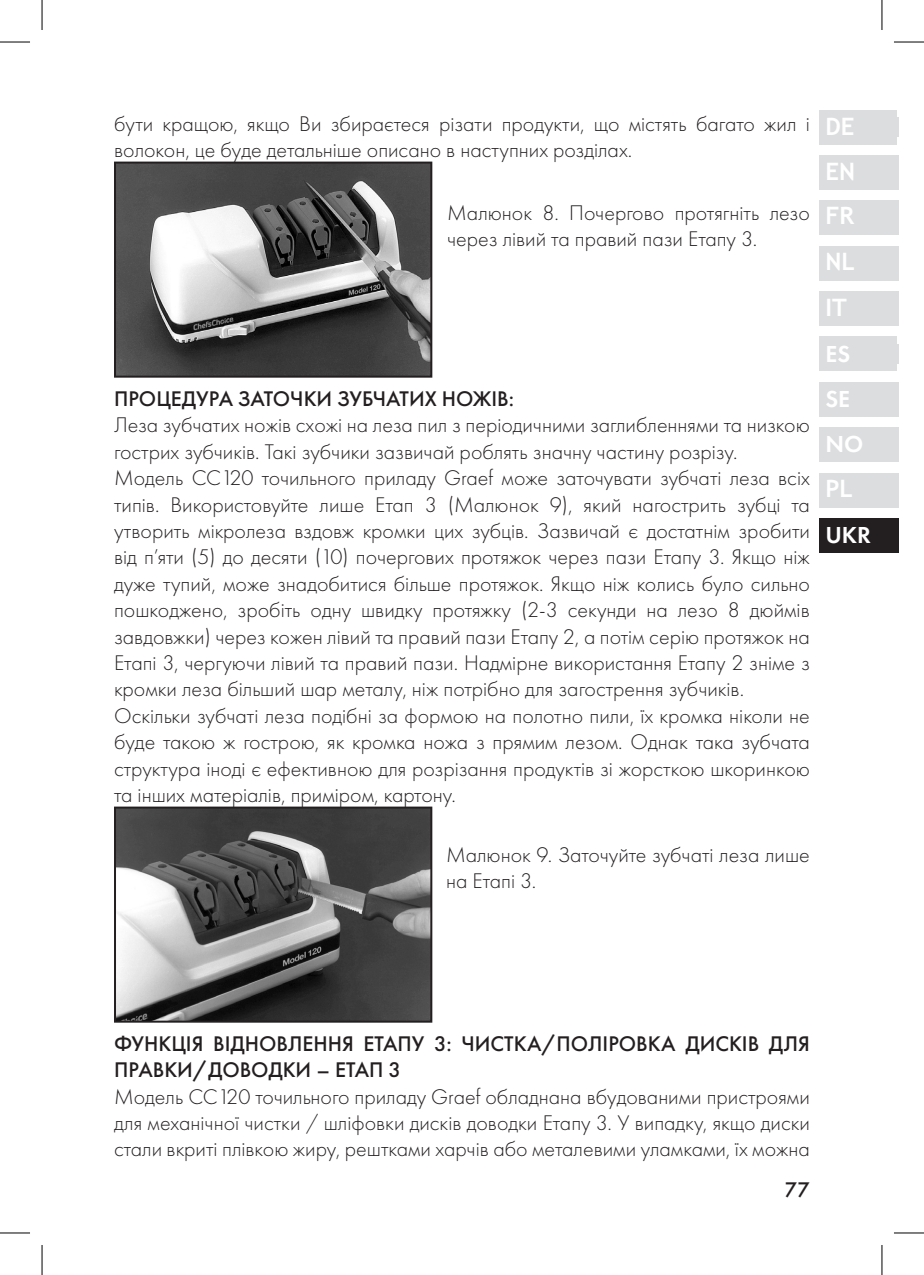
<style>
.page{position:relative;width:924px;height:1275px;background:#fff}
.page>*{position:absolute;margin:0;border:0;box-sizing:border-box;transform-origin:0 0}
.t1{font:700 24px/45.2px "Trebuchet MS";color:#fff;text-align:justify}
.t2{font:600 24px/44.6px "Futura PT";color:#fff}
.t3{font:300 22px/26.4px "Futura PT";color:#231f20}
.t4{font:500 22px/26.4px "Futura PT";color:#231f20}
</style>
<div class="page">
<div style="left:819px;top:110px;width:77px;height:34px;background:#dcdddf"></div>
<div style="left:825px;top:117px;width:73px;height:20px;background:#dcdddf"></div>
<div style="left:819px;top:155px;width:79px;height:34px;background:#dcdddf"></div>
<div style="left:819px;top:201px;width:79px;height:34px;background:#dcdddf"></div>
<div style="left:819px;top:246px;width:79px;height:34px;background:#dcdddf"></div>
<div style="left:819px;top:291px;width:79px;height:34px;background:#dcdddf"></div>
<div style="left:819px;top:337px;width:77px;height:34px;background:#dcdddf"></div>
<div style="left:825px;top:344px;width:73px;height:20px;background:#dcdddf"></div>
<div style="left:819px;top:382px;width:79px;height:34px;background:#dcdddf"></div>
<div style="left:819px;top:428px;width:79px;height:34px;background:#dcdddf"></div>
<div style="left:819px;top:473px;width:79px;height:34px;background:#dcdddf"></div>
<div style="left:819px;top:518px;width:79px;height:34px;background:#231f20"></div>
<img style="left:117px;top:165px;width:312px;height:210px">
<div style="left:114px;top:162px;width:318px;height:216px;border:2px solid #231f20"></div>
<img style="left:117px;top:809px;width:312px;height:210px">
<div style="left:114px;top:806px;width:318px;height:216px;border:2px solid #231f20"></div>
<hr style="left:0;top:42px;width:30px;height:1px;background:#000">
<hr style="left:893px;top:42px;width:30px;height:1px;background:#000">
<hr style="left:0;top:1232px;width:30px;height:1px;background:#000">
<hr style="left:893px;top:1232px;width:30px;height:1px;background:#000">
<hr style="left:42px;top:0;width:1px;height:30px;background:#000">
<hr style="left:42px;top:1245px;width:1px;height:30px;background:#000">
<hr style="left:881px;top:0;width:1px;height:30px;background:#000">
<hr style="left:881px;top:1245px;width:1px;height:30px;background:#000">
<p class="t3" style="left:114px;top:110px;width:697px">бути кращою, якщо Ви збираєтеся різати продукти, що містять багато жил і волокон, це буде детальніше описано в наступних розділах.</p>
<p class="t3" style="left:447px;top:199px;width:364px">Малюнок 8. Почергово протягніть лезо через лівий та правий пази Етапу 3.</p>
<p class="t4" style="left:114px;top:385px;width:401px">ПРОЦЕДУРА ЗАТОЧКИ ЗУБЧАТИХ НОЖІВ:</p>
<p class="t3" style="left:114px;top:412px;width:697px">Леза зубчатих ножів схожі на леза пил з періодичними заглибленнями та низкою гострих зубчиків. Такі зубчики зазвичай роблять значну частину розрізу.<br>Модель CC120 точильного приладу Graef може заточувати зубчаті леза всіх типів. Використовуйте лише Етап 3 (Малюнок 9), який нагострить зубці та утворить мікролеза вздовж кромки цих зубців. Зазвичай є достатнім зробити від п’яти (5) до десяти (10) почергових протяжок через пази Етапу 3. Якщо ніж дуже тупий, може знадобитися більше протяжок. Якщо ніж колись було сильно пошкоджено, зробіть одну швидку протяжку (2-3 секунди на лезо 8 дюймів завдовжки) через кожен лівий та правий пази Етапу 2, а потім серію протяжок на Етапі 3, чергуючи лівий та правий пази. Надмірне використання Етапу 2 зніме з кромки леза більший шар металу, ніж потрібно для загострення зубчиків.<br>Оскільки зубчаті леза подібні за формою на полотно пили, їх кромка ніколи не буде такою ж гострою, як кромка ножа з прямим лезом. Однак така зубчата структура іноді є ефективною для розрізання продуктів зі жорсткою шкоринкою та інших матеріалів, приміром, картону.</p>
<p class="t3" style="left:446px;top:841px;width:365px">Малюнок 9. Заточуйте зубчаті леза лише на Етапі 3.</p>
<p class="t1" style="left:825px;top:104px;width:31px">DE EN FR NL IT</p>
<p class="t2" style="left:825px;top:332px;width:39px">ES<br>SE<br>NO</p>
<p class="t1" style="left:825px;top:466px;width:29px">PL</p>
<p class="t2" style="left:825px;top:512px;width:47px">UKR</p>
<p class="t4" style="left:114px;top:1030px;width:697px">ФУНКЦІЯ ВІДНОВЛЕННЯ ЕТАПУ 3: ЧИСТКА/ПОЛІРОВКА ДИСКІВ ДЛЯ<br>ПРАВКИ/ДОВОДКИ – ЕТАП 3</p>
<p class="t3" style="left:114px;top:1083px;width:697px;text-align:justify">Модель CC120 точильного приладу Graef обладнана вбудованими пристроями для механічної чистки / шліфовки дисків доводки Етапу 3. У випадку, якщо диски стали вкриті плівкою жиру, рештками харчів або металевими уламками, їх можна</p>
<p class="t4" style="left:784px;top:1176px;width:26px">77</p>
</div>
